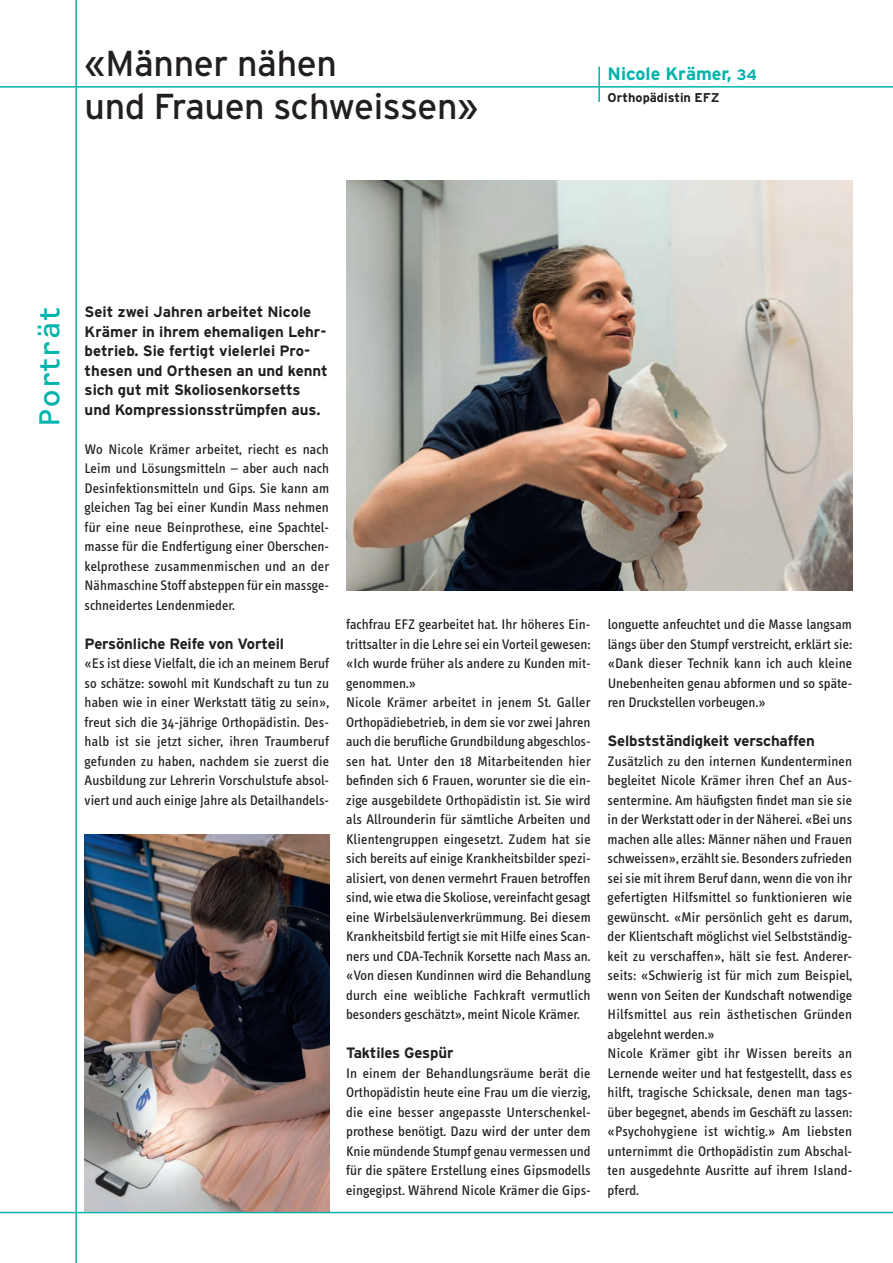
<style>
.page{position:relative;width:893px;height:1263px;background:#fff}
.page>*{position:absolute;margin:0;border:0;box-sizing:border-box;transform-origin:0 0}
.t1{font:36px/43.2px "Interstate";letter-spacing:-.01em;color:#231f20}
.t2{font:30px "OCRF";color:#00b3ab}
.t3{font:700 18px "Interstate";color:#00b3ab}
.t4{font:700 15px/19.5px "Interstate";color:#231f20}
.t5{font:14.25px/19.5px "Info Text";color:#231f20;text-align:justify}
.t6{font:700 12.75px "Interstate";color:#231f20}
.s1{font-size:15px}
</style>
<div class="page">
<hr style="left:0;top:86px;width:893px;height:2px;background:#00b3ab">
<hr style="left:75px;top:0;width:2px;height:1263px;background:#00b3ab">
<hr style="left:0;top:1212px;width:893px;height:1px;background:#00b3ab">
<hr style="left:598px;top:67px;width:2px;height:35px;background:#00b3ab">
<img style="left:85px;top:834px;width:244px;height:378px">
<img style="left:346px;top:181px;width:506px;height:409px">
<h1 class="t1" style="left:85px;top:41px;width:395px">«Männer nähen<br>und Frauen schweissen»</h1>
<p class="t3" style="left:608px;top:63px;width:151px">Nicole Krämer, <span class="s1">34</span></p>
<p class="t6" style="left:608px;top:90px;width:113px">Orthopädistin EFZ</p>
<h2 class="t2" style="left:31px;top:427px;width:121px;rotate:-90deg">Porträt</h2>
<p class="t4" style="left:85px;top:302px;width:245px">Seit zwei Jahren arbeitet Nicole Krämer in ihrem ehemaligen Lehr&shy;betrieb. Sie fertigt vielerlei Pro&shy;thesen und Orthesen an und kennt sich gut mit Skoliosenkorsetts und Kompressionsstrümpfen aus.</p>
<p class="t5" style="left:85px;top:439px;width:246px">Wo Nicole Krämer arbeitet, riecht es nach Leim und Lösungsmitteln – aber auch nach Desinfektionsmitteln und Gips. Sie kann am gleichen Tag bei einer Kundin Mass nehmen für eine neue Beinprothese, eine Spachtel&shy;masse für die Endfertigung einer Oberschen&shy;kelprothese zusammenmischen und an der Nähmaschine Stoff absteppen für ein massge&shy;schneidertes Lendenmieder.</p>
<p class="t4" style="left:85px;top:634px;width:201px">Persönliche Reife von Vorteil</p>
<p class="t5" style="left:85px;top:654px;width:246px">«Es ist diese Vielfalt, die ich an meinem Beruf so schätze: sowohl mit Kundschaft zu tun zu haben wie in einer Werkstatt tätig zu sein», freut sich die 34-jährige Orthopädistin. Des&shy;halb ist sie jetzt sicher, ihren Traumberuf gefunden zu haben, nachdem sie zuerst die Ausbildung zur Lehrerin Vorschulstufe absol&shy;viert und auch einige Jahre als Detailhandels-</p>
<p class="t5" style="left:346px;top:615px;width:246px;text-align:left">fachfrau EFZ gearbeitet hat. Ihr höheres Ein&shy;trittsalter in die Lehre sei ein Vorteil gewesen: «Ich wurde früher als andere zu Kunden mit&shy;genommen.»<br>Nicole Krämer arbeitet in jenem St. Galler Orthopädiebetrieb, in dem sie vor zwei Jahren auch die berufliche Grundbildung abgeschlos&shy;sen hat. Unter den 18 Mitarbeitenden hier befinden sich 6 Frauen, worunter sie die ein&shy;zige ausgebildete Orthopädistin ist. Sie wird als Allrounderin für sämtliche Arbeiten und Klientengruppen eingesetzt. Zudem hat sie sich bereits auf einige Krankheitsbilder spezi&shy;alisiert, von denen vermehrt Frauen betroffen sind, wie etwa die Skoliose, vereinfacht gesagt eine Wirbelsäulenverkrümmung. Bei diesem Krankheitsbild fertigt sie mit Hilfe eines Scan&shy;ners und CDA-Technik Korsette nach Mass an. «Von diesen Kundinnen wird die Behandlung durch eine weibliche Fachkraft vermutlich besonders geschätzt», meint Nicole Krämer.</p>
<p class="t4" style="left:346px;top:1043px;width:109px">Taktiles Gespür</p>
<p class="t5" style="left:346px;top:1063px;width:246px">In einem der Behandlungsräume berät die Orthopädistin heute eine Frau um die vierzig, die eine besser angepasste Unterschenkel&shy;prothese benötigt. Dazu wird der unter dem Knie mündende Stumpf genau vermessen und für die spätere Erstellung eines Gipsmodells eingegipst. Während Nicole Krämer die Gips-</p>
<p class="t5" style="left:608px;top:615px;width:246px">longuette anfeuchtet und die Masse langsam längs über den Stumpf verstreicht, erklärt sie: «Dank dieser Technik kann ich auch kleine Unebenheiten genau abformen und so späte&shy;ren Druckstellen vorbeugen.»</p>
<p class="t4" style="left:608px;top:731px;width:209px">Selbstständigkeit verschaffen</p>
<p class="t5" style="left:608px;top:751px;width:246px;text-align:left">Zusätzlich zu den internen Kundenterminen begleitet Nicole Krämer ihren Chef an Aus&shy;sentermine. Am häufigsten findet man sie sie in der Werkstatt oder in der Näherei. «Bei uns machen alle alles: Männer nähen und Frauen schweissen», erzählt sie. Besonders zufrieden sei sie mit ihrem Beruf dann, wenn die von ihr gefertigten Hilfsmittel so funktionieren wie gewünscht. «Mir persönlich geht es darum, der Klientschaft möglichst viel Selbstständig&shy;keit zu verschaffen», hält sie fest. Anderer&shy;seits: «Schwierig ist für mich zum Beispiel, wenn von Seiten der Kundschaft notwendige Hilfsmittel aus rein ästhetischen Gründen abgelehnt werden.»<br>Nicole Krämer gibt ihr Wissen bereits an Lernende weiter und hat festgestellt, dass es hilft, tragische Schicksale, denen man tags&shy;über begegnet, abends im Geschäft zu lassen: «Psychohygiene ist wichtig.» Am liebsten unternimmt die Orthopädistin zum Abschal&shy;ten ausgedehnte Ausritte auf ihrem Island&shy;pferd.</p>
</div>
